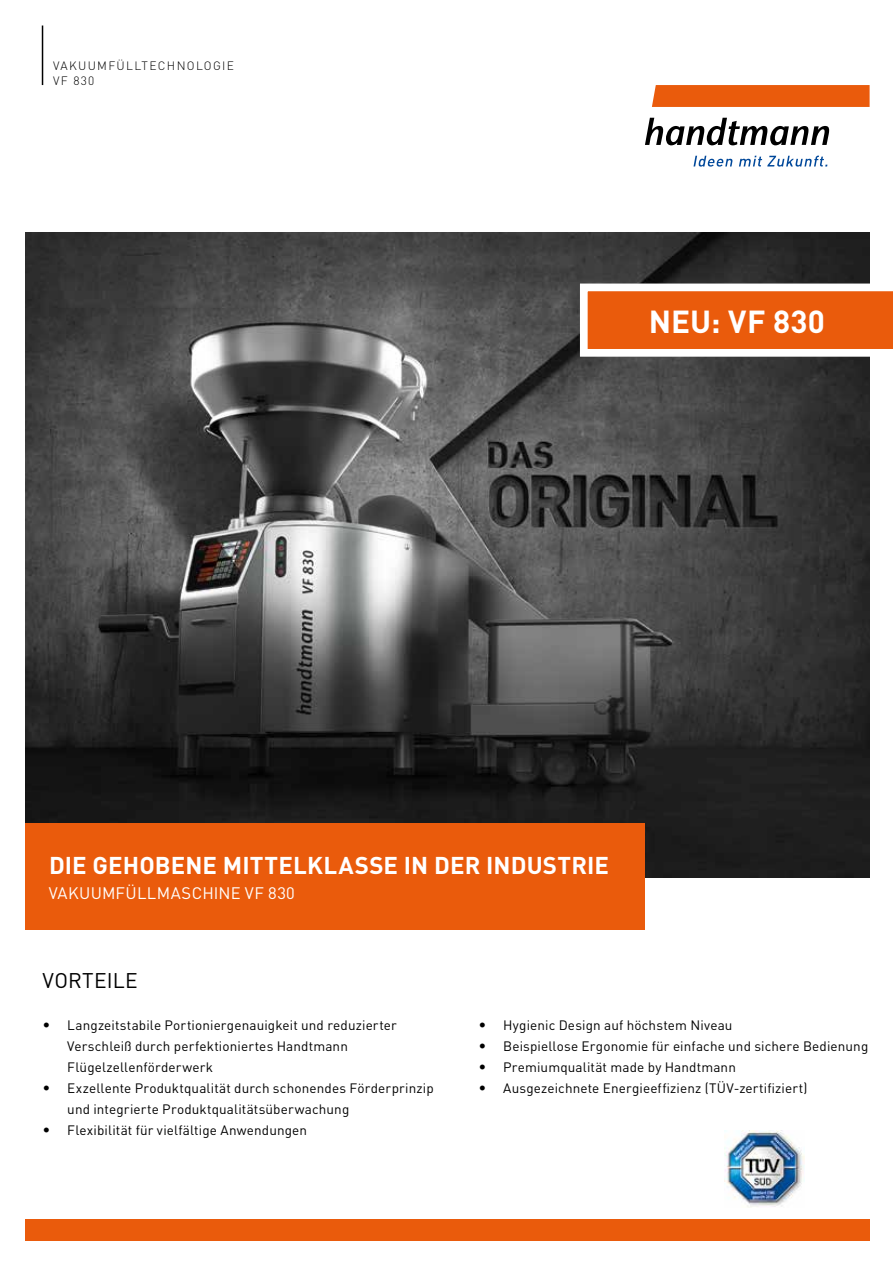
<style>
.page{position:relative;width:893px;height:1263px;background:#fff}
.page>*{position:absolute;margin:0;border:0;box-sizing:border-box;transform-origin:0 0}
.t1{font:700 31.5px "DIN Pro";letter-spacing:.005em;color:#fff}
.t2{font:700 24px "DIN Pro";letter-spacing:.005em;color:#fff}
.t3{font:21px "DIN Pro";letter-spacing:.015em;color:#000}
.t4{font:16.5px "DIN Pro";letter-spacing:.02em;color:#fff}
.t5{font:15px/21px "DIN Pro";color:#000;text-align:justify}
.t6{font:13.5px/21px "DIN Pro";letter-spacing:.01em;color:#000}
.t7{font:300 12px/15px "DIN Pro";letter-spacing:.11em;color:#000}
</style>
<div class="page">
<img style="left:26px;top:232px;width:844px;height:646px">
<div style="left:26px;top:1219px;width:844px;height:21px;background:#ea5b0c"></div>
<hr style="left:42px;top:26px;width:1px;height:59px;background:#000">
<div style="left:25px;top:823px;width:619px;height:107px;background:#ea5b0c"></div>
<svg style="left:580px;top:284px;width:313px;height:73px"></svg>
<img style="left:725px;top:1130px;width:80px;height:78px">
<svg style="left:693px;top:156px;width:39px;height:11px"></svg>
<svg style="left:739px;top:156px;width:88px;height:11px"></svg>
<svg style="left:652px;top:85px;width:218px;height:22px;background:#ea5d0f"></svg>
<svg style="left:645px;top:118px;width:184px;height:27px"></svg>
<p class="t7" style="left:53px;top:58px;width:182px">VAKUUMFÜLLTECHNOLOGIE<br>VF 830</p>
<h1 class="t1" style="left:649px;top:300px;width:178px">NEU: VF 830</h1>
<h2 class="t2" style="left:49px;top:849px;width:562px">DIE GEHOBENE MITTELKLASSE IN DER INDUSTRIE</h2>
<p class="t4" style="left:49px;top:881px;width:247px">VAKUUMFÜLLMASCHINE VF 830</p>
<h3 class="t3" style="left:43px;top:966px;width:97px">VORTEILE</h3>
<p class="t5" style="left:43px;top:1014px;width:9px">•</p>
<p class="t6" style="left:67px;top:1014px;width:368px">Langzeitstabile Portioniergenauigkeit und reduzierter Verschleiß durch perfektioniertes Handtmann Flügelzellenförderwerk<br>Exzellente Produktqualität durch schonendes Förderprinzip und integrierte Produktqualitätsüberwachung<br>Flexibilität für vielfältige Anwendungen</p>
<p class="t5" style="left:478px;top:1014px;width:9px">• • • •</p>
<p class="t6" style="left:503px;top:1014px;width:367px">Hygienic Design auf höchstem Niveau<br>Beispiellose Ergonomie für einfache und sichere Bedienung Premiumqualität made by Handtmann<br>Ausgezeichnete Energieeffizienz (TÜV-zertifiziert)</p>
<p class="t5" style="left:43px;top:1077px;width:9px">•</p>
<p class="t5" style="left:43px;top:1119px;width:9px">•</p>
</div>
